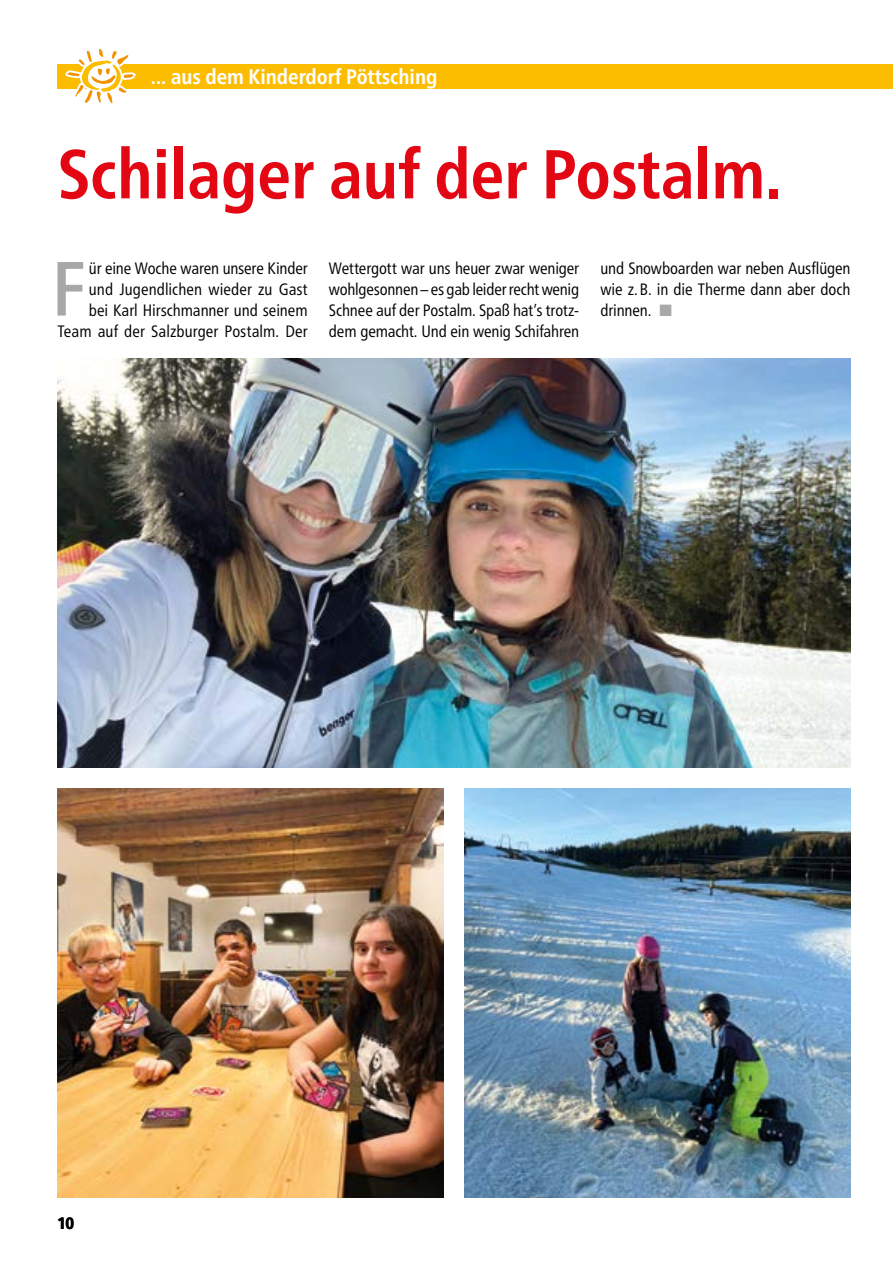
<style>
.page{position:relative;width:893px;height:1263px;background:#fff}
.page>*{position:absolute;margin:0;border:0;box-sizing:border-box;transform-origin:0 0}
.t1{font:500 condensed 76.65px "Frutiger Neue LT Pro";color:#a8a8a7}
.t2{font:700 condensed 69px "Frutiger Neue LT Pro";color:#e30613}
.t3{font:700 condensed 21px "Frutiger Neue LT Pro";color:#fff}
.t4{font:condensed 16.5px/21px "Frutiger Neue LT Pro";letter-spacing:-.005em;color:#000;text-align:justify}
.t5{font:800 condensed 16.5px "Frutiger Neue LT Pro";color:#000}
.s1{color:#a8a8a7}
</style>
<div class="page">
<div style="left:57px;top:64px;width:836px;height:25px;background:#fcbd00"></div>
<svg style="left:65px;top:48px;width:71px;height:56px"></svg>
<img style="left:57px;top:358px;width:793px;height:409px">
<img style="left:57px;top:788px;width:386px;height:409px">
<img style="left:465px;top:788px;width:385px;height:409px">
<p class="t3" style="left:151px;top:64px;width:288px">... aus dem Kinderdorf Pöttsching</p>
<h2 class="t2" style="left:57px;top:134px;width:726px">Schilager auf der Postalm.</h2>
<p class="t4" style="left:58px;top:257px;width:252px;text-align:right">ür eine Woche waren unsere Kinder<br>und Jugendlichen wieder zu Gast<br>bei Karl Hirschmanner und seinem Team auf der Salzburger Postalm. Der</p>
<p class="t4" style="left:329px;top:257px;width:252px">Wettergott war uns heuer zwar weniger wohlgesonnen – es gab leider recht wenig Schnee auf der Postalm. Spaß hat’s trotz&shy;dem gemacht. Und ein wenig Schifahren</p>
<p class="t4" style="left:600px;top:257px;width:252px">und Snowboarden war neben Ausflügen wie z. B. in die Therme dann aber doch drinnen. <span class="s1">■</span></p>
<h1 class="t1" style="left:52px;top:244px;width:35px">F</h1>
<p class="t5" style="left:57px;top:1213px;width:18px">10</p>
</div>
